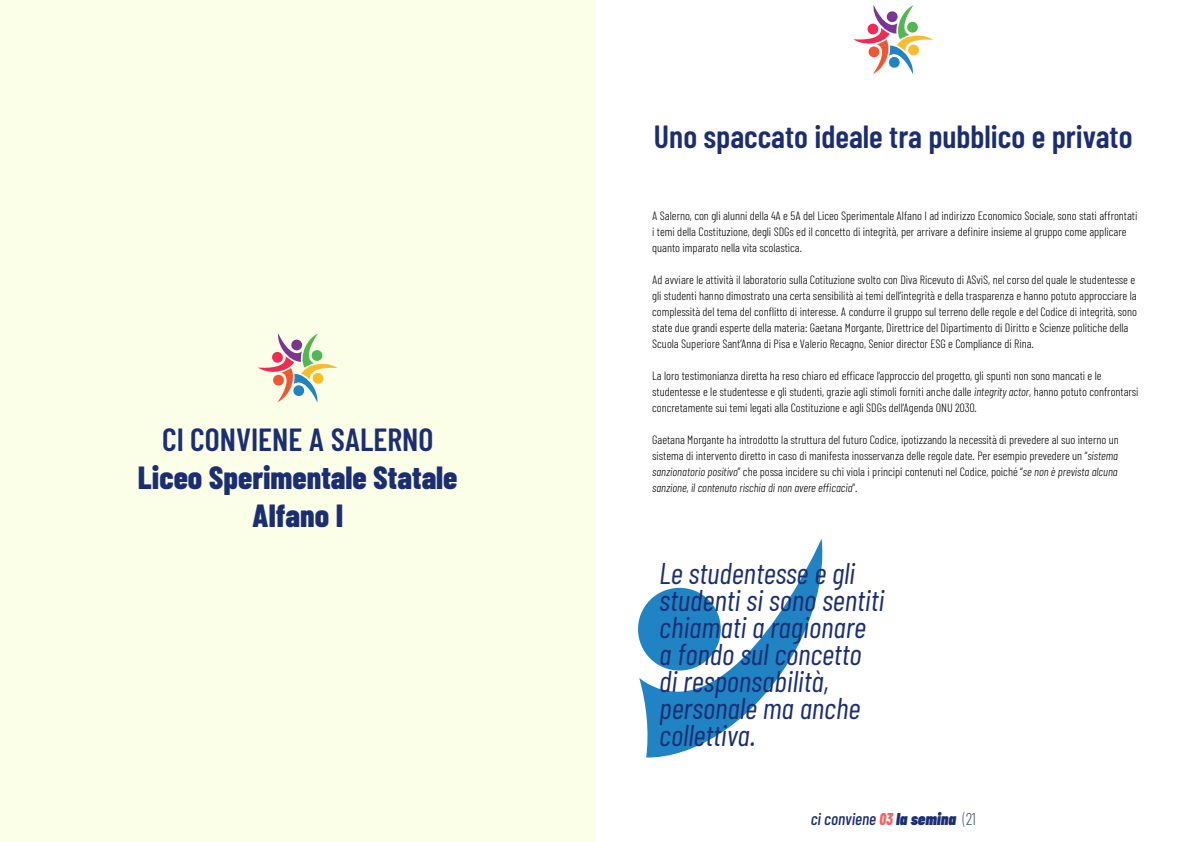
<style>
.page{position:relative;width:1191px;height:842px;background:#fff}
.page>*{position:absolute;margin:0;border:0;box-sizing:border-box;transform-origin:0 0}
.t1{font:600 32px "Barlow Condensed";color:#1c2e73}
.t2{font:800 32px/38px "Barlow Condensed";color:#1c2e73;text-align:center}
.t3{font:italic 30px/27px "Barlow Condensed";color:#1c2e73}
.t4{font:italic 500 17px "Barlow Condensed";color:#1c2e73}
.t5{font:300 12px/16px "Barlow Condensed";color:#000}
.s1{font-style:italic}
.s2{font-weight:800;color:#f26363}
.s3{font-weight:900}
.s4{font-weight:100;font-style:normal}
.s5{font-weight:300;font-style:normal;color:#49588f}
</style>
<div class="page">
<svg style="left:853px;top:5px;width:80px;height:69px"></svg>
<div style="left:0;top:0;width:595px;height:842px;background:#fcffe8"></div>
<svg style="left:258px;top:333px;width:79px;height:69px"></svg>
<svg style="left:638px;top:539px;width:185px;height:219px"></svg>
<h1 class="t1" style="left:162px;top:419px;width:273px">CI CONVIENE A SALERNO</h1>
<h1 class="t2" style="left:138px;top:457px;width:321px">Liceo Sperimentale Statale<br>Alfano I</h1>
<h1 class="t1" style="left:654px;top:117px;width:480px">Uno spaccato ideale tra pubblico e privato</h1>
<p class="t5" style="left:652px;top:207px;width:487px">A Salerno, con gli alunni della 4A e 5A del Liceo Sperimentale Alfano I ad indirizzo Economico Sociale, sono stati affrontati i temi della Costituzione, degli SDGs ed il concetto di integrità, per arrivare a definire insieme al gruppo come applicare quanto imparato nella vita scolastica.</p>
<p class="t5" style="left:652px;top:271px;width:486px">Ad avviare le attività il laboratorio sulla Cotituzione svolto con Diva Ricevuto di ASviS, nel corso del quale le studentesse e gli studenti hanno dimostrato una certa sensibilità ai temi dell’integrità e della trasparenza e hanno potuto approcciare la complessità del tema del conflitto di interesse. A condurre il gruppo sul terreno delle regole e del Codice di integrità, sono state due grandi esperte della materia: Gaetana Morgante, Direttrice del Dipartimento di Diritto e Scienze politiche della Scuola Superiore Sant’Anna di Pisa e Valerio Recagno, Senior director ESG e Compliance di Rina.</p>
<p class="t5" style="left:652px;top:367px;width:488px">La loro testimonianza diretta ha reso chiaro ed efficace l’approccio del progetto, gli spunti non sono mancati e le studentesse e le studentesse e gli studenti, grazie agli stimoli forniti anche dalle <span class="s1">integrity actor</span>, hanno potuto confrontarsi concretamente sui temi legati alla Costituzione e agli SDGs dell’Agenda ONU 2030.</p>
<p class="t5" style="left:652px;top:431px;width:468px;text-align:justify">Gaetana Morgante ha introdotto la struttura del futuro Codice, ipotizzando la necessità di prevedere al suo interno un sistema di intervento diretto in caso di manifesta inosservanza delle regole date. Per esempio prevedere un “<span class="s1">sistema sanzionatorio positivo</span>” che possa incidere su chi viola i principi contenuti nel Codice, poiché “<span class="s1">se non è prevista alcuna sanzione, il contenuto rischia di non avere efficacia</span>”.</p>
<h2 class="t3" style="left:659px;top:559px;width:227px">Le studentesse e gli studenti si sono sentiti chiamati a ragionare a fondo sul concetto di responsabilità, personale ma anche collettiva.</h2>
<h3 class="t4" style="left:810px;top:809px;width:167px">ci conviene <span class="s2">03</span> <span class="s3">la semina</span> <span class="s4">(</span><span class="s5">21</span></h3>
</div>
